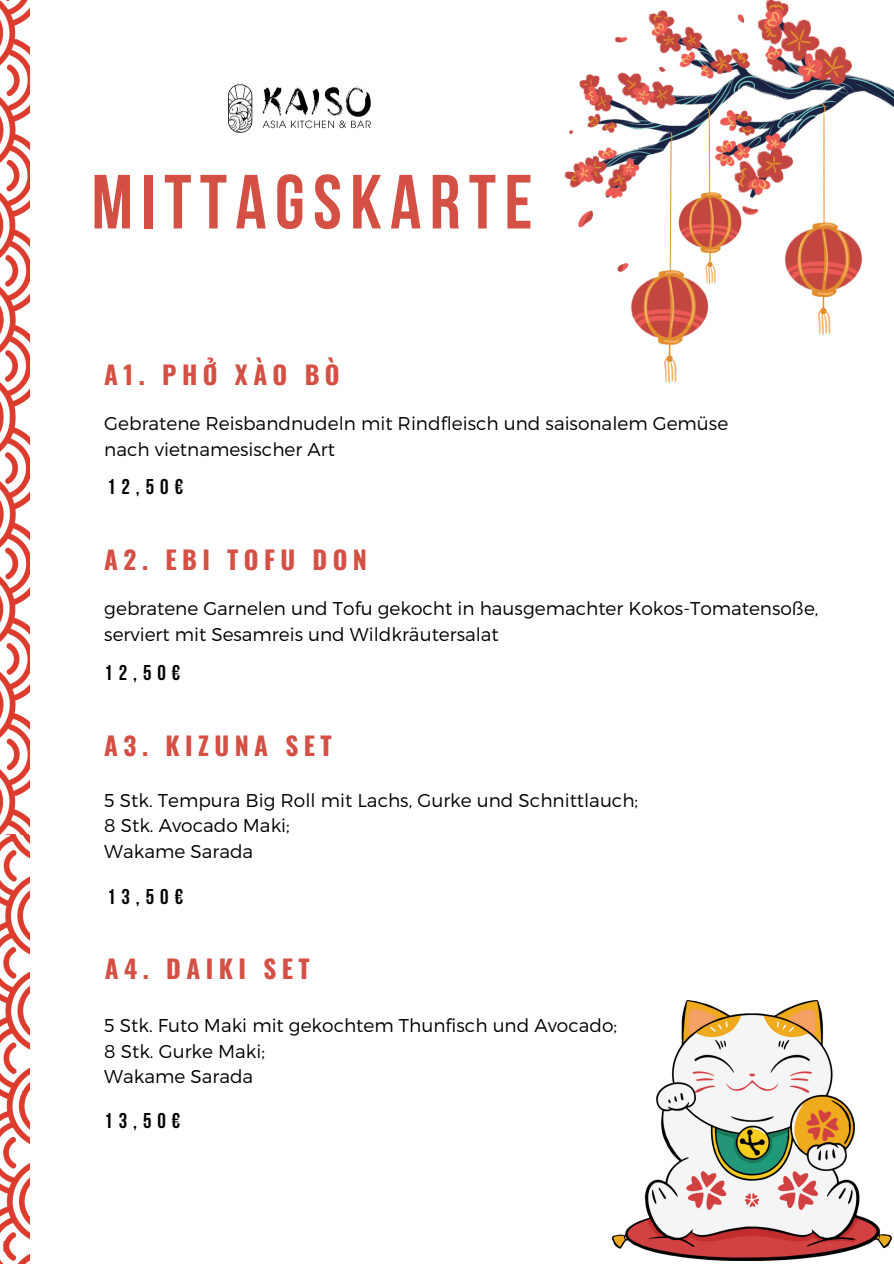
<style>
.page{position:relative;width:894px;height:1264px;background:#fff}
.page>*{position:absolute;margin:0;border:0;box-sizing:border-box;transform-origin:0 0}
.t1{font:700 76.5px "Bebas Neue";letter-spacing:.11em;color:#d44f44}
.t2{font:700 25.2px "Oswald";letter-spacing:.215em;color:#d44f44}
.t3{font:700 21.3px "Bebas Neue";letter-spacing:.28em;color:#000}
.t4{font:300 18.45px/25.8px "Montserrat";color:#000}
</style>
<div class="page">
<img style="left:228px;top:84px;width:143px;height:49px">
<img style="left:564px;top:0;width:329px;height:384px">
<img style="left:612px;top:1000px;width:279px;height:260px">
<img style="left:0;top:0;width:30px;height:1241px">
<img style="left:0;top:1241px;width:30px;height:22px">
<p class="t1" style="left:91px;top:171px;width:442px">MITTAGSKARTE</p>
<p class="t2" style="left:104px;top:355px;width:237px">A1. PHỞ XÀO BÒ</p>
<h3 class="t4" style="left:104px;top:409px;width:625px">Gebratene Reisbandnudeln mit Rindfleisch und saisonalem Gemüse nach vietnamesischer Art</h3>
<h2 class="t3" style="left:107px;top:478px;width:78px">12,50€</h2>
<p class="t2" style="left:104px;top:540px;width:264px">A2. EBI TOFU DON</p>
<h3 class="t4" style="left:104px;top:594px;width:715px">gebratene Garnelen und Tofu gekocht in hausgemachter Kokos-Tomatensoße, serviert mit Sesamreis und Wildkräutersalat</h3>
<h2 class="t3" style="left:104px;top:664px;width:78px">12,50€</h2>
<p class="t2" style="left:104px;top:725px;width:229px">A3. KIZUNA SET</p>
<p class="t4" style="left:104px;top:786px;width:535px">5 Stk. Tempura Big Roll mit Lachs, Gurke und Schnittlauch;</p>
<p class="t4" style="left:104px;top:812px;width:187px">8 Stk. Avocado Maki;</p>
<p class="t4" style="left:104px;top:838px;width:150px">Wakame Sarada</p>
<h3 class="t3" style="left:107px;top:887px;width:78px">13,50€</h3>
<h2 class="t2" style="left:105px;top:949px;width:206px">A4. DAIKI SET</h2>
<p class="t4" style="left:104px;top:1011px;width:514px">5 Stk. Futo Maki mit gekochtem Thunfisch und Avocado;</p>
<p class="t4" style="left:104px;top:1037px;width:162px">8 Stk. Gurke Maki;</p>
<h1 class="t4" style="left:104px;top:1063px;width:150px">Wakame Sarada</h1>
<h2 class="t3" style="left:104px;top:1111px;width:78px">13,50€</h2>
</div>
